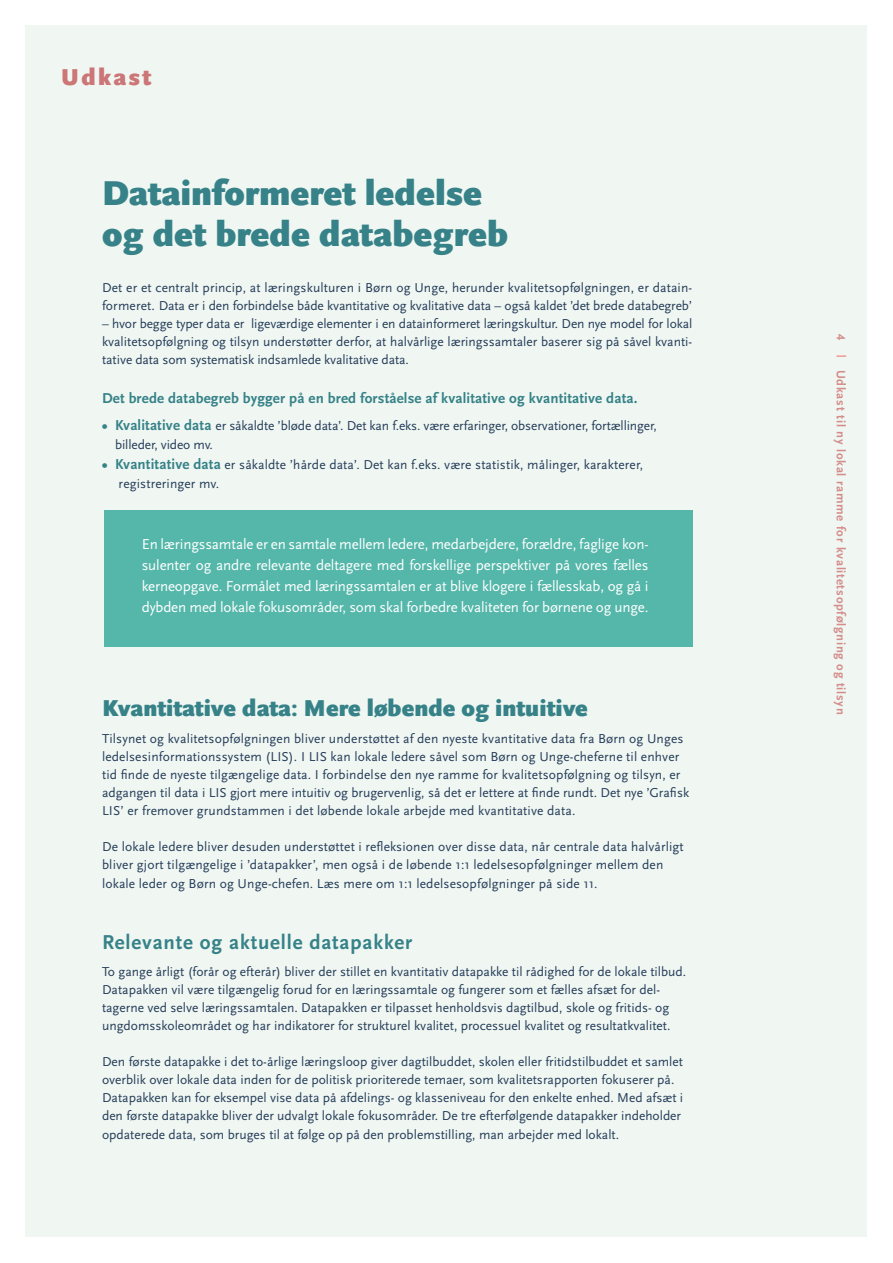
<style>
.page{position:relative;width:893px;height:1263px;background:#fff}
.page>*{position:absolute;margin:0;border:0;box-sizing:border-box;transform-origin:0 0}
.t1{font:900 36px/40.5px "Scala Sans OT";color:#368288}
.t2{font:900 24px "Scala Sans OT";color:#368288}
.t3{font:900 24px "Scala Sans OT";letter-spacing:.1em;color:#cc7677}
.t4{font:700 21px "Scala Sans OT";letter-spacing:.04em;color:#368288}
.t5{font:15px/21px "Scala Sans OT";letter-spacing:-.01em;color:#fff;text-align:justify}
.t6{font:700 15px "Scala Sans OT";letter-spacing:.01em;color:#368288}
.t7{font:13.5px/18px "Scala Sans OT";color:#253c59}
.t8{font:700 12.75px "Scala Sans OT";letter-spacing:.055em;color:#d48d8b}
.s1{font-weight:700;font-size:15px;color:#368288}
</style>
<div class="page">
<div style="left:26px;top:26px;width:841px;height:1211px;background:#f0f7f2"></div>
<div style="left:104px;top:510px;width:589px;height:136px;background:#55b7aa"></div>
<h2 class="t3" style="left:61px;top:64px;width:92px">Udkast</h2>
<h1 class="t1" style="left:102px;top:173px;width:407px">Datainformeret ledelse og det brede databegreb</h1>
<p class="t7" style="left:102px;top:278px;width:592px">Det er et centralt princip, at læringskulturen i Børn og Unge, herunder kvalitetsopfølgningen, er datain&shy;formeret. Data er i den forbindelse både kvantitative og kvalitative data – også kaldet ’det brede databegreb’</p>
<p class="t7" style="left:102px;top:314px;width:592px;text-align:justify">– hvor begge typer data er ligeværdige elementer i en datainformeret læringskultur. Den nye model for lokal kvalitetsopfølgning og tilsyn understøtter derfor, at halvårlige læringssamtaler baserer sig på såvel kvanti&shy;tative data som systematisk indsamlede kvalitative data.</p>
<p class="t6" style="left:102px;top:389px;width:537px">Det brede databegreb bygger på en bred forståelse af kvalitative og kvantitative data.</p>
<p class="t7" style="left:115px;top:416px;width:543px;line-height:19.5px;text-indent:-13px"><span class="s1">• Kvalitative data</span> er såkaldte ’bløde data’. Det kan f.eks. være erfaringer, observationer, fortællinger, billeder, video mv.</p>
<p class="t7" style="left:119px;top:455px;width:526px;line-height:19.5px;text-indent:-17px"><span class="s1">• Kvantitative data</span> er såkaldte ’hårde data’. Det kan f.eks. være statistik, målinger, karakterer, registreringer mv.</p>
<p class="t5" style="left:142px;top:534px;width:508px">En læringssamtale er en samtale mellem ledere, medarbejdere, forældre, faglige kon&shy;sulenter og andre relevante deltagere med forskellige perspektiver på vores fælles kerneopgave. Formålet med læringssamtalen er at blive klogere i fællesskab, og gå i dybden med lokale fokusområder, som skal forbedre kvaliteten for børnene og unge.</p>
<h2 class="t2" style="left:102px;top:694px;width:487px">Kvantitative data: Mere løbende og intuitive</h2>
<p class="t7" style="left:102px;top:729px;width:589px">Tilsynet og kvalitetsopfølgningen bliver understøttet af den nyeste kvantitative data fra Børn og Unges ledelsesinformationssystem (LIS). I LIS kan lokale ledere såvel som Børn og Unge-cheferne til enhver tid finde de nyeste tilgængelige data. I forbindelse den nye ramme for kvalitetsopfølgning og tilsyn, er adgangen til data i LIS gjort mere intuitiv og brugervenlig, så det er lettere at finde rundt. Det nye ’Grafisk LIS’ er fremover grundstammen i det løbende lokale arbejde med kvantitative data.</p>
<p class="t7" style="left:102px;top:837px;width:583px">De lokale ledere bliver desuden understøttet i refleksionen over disse data, når centrale data halvårligt bliver gjort tilgængelige i ’datapakker’, men også i de løbende 1:1 ledelsesopfølgninger mellem den</p>
<p class="t7" style="left:102px;top:875px;width:497px">lokale leder og Børn og Unge-chefen. Læs mere om 1:1 ledelsesopfølgninger på side 11.</p>
<h3 class="t4" style="left:102px;top:930px;width:312px">Relevante og aktuelle datapakker</h3>
<p class="t7" style="left:102px;top:963px;width:586px">To gange årligt (forår og efterår) bliver der stillet en kvantitativ datapakke til rådighed for de lokale tilbud.<br>Datapakken vil være tilgængelig forud for en læringssamtale og fungerer som et fælles afsæt for del&shy;tagerne ved selve læringssamtalen. Datapakken er tilpasset henholdsvis dagtilbud, skole og fritids- og ungdomsskoleområdet og har indikatorer for strukturel kvalitet, processuel kvalitet og resultatkvalitet.</p>
<p class="t7" style="left:102px;top:1053px;width:583px">Den første datapakke i det to-årlige læringsloop giver dagtilbuddet, skolen eller fritidstilbuddet et samlet overblik over lokale data inden for de politisk prioriterede temaer, som kvalitetsrapporten fokuserer på.<br>Datapakken kan for eksempel vise data på afdelings- og klasseniveau for den enkelte enhed. Med afsæt i den første datapakke bliver der udvalgt lokale fokusområder. De tre efterfølgende datapakker indeholder</p>
<p class="t7" style="left:102px;top:1126px;width:519px">opdaterede data, som bruges til at følge op på den problemstilling, man arbejder med lokalt.</p>
<p class="t8" style="left:848px;top:334px;width:8px;rotate:90deg">4</p>
<p class="t8" style="left:848px;top:370px;width:346px;rotate:90deg">Udkast til ny lokal ramme for kvalitetsopfølgning og tilsyn</p>
</div>
